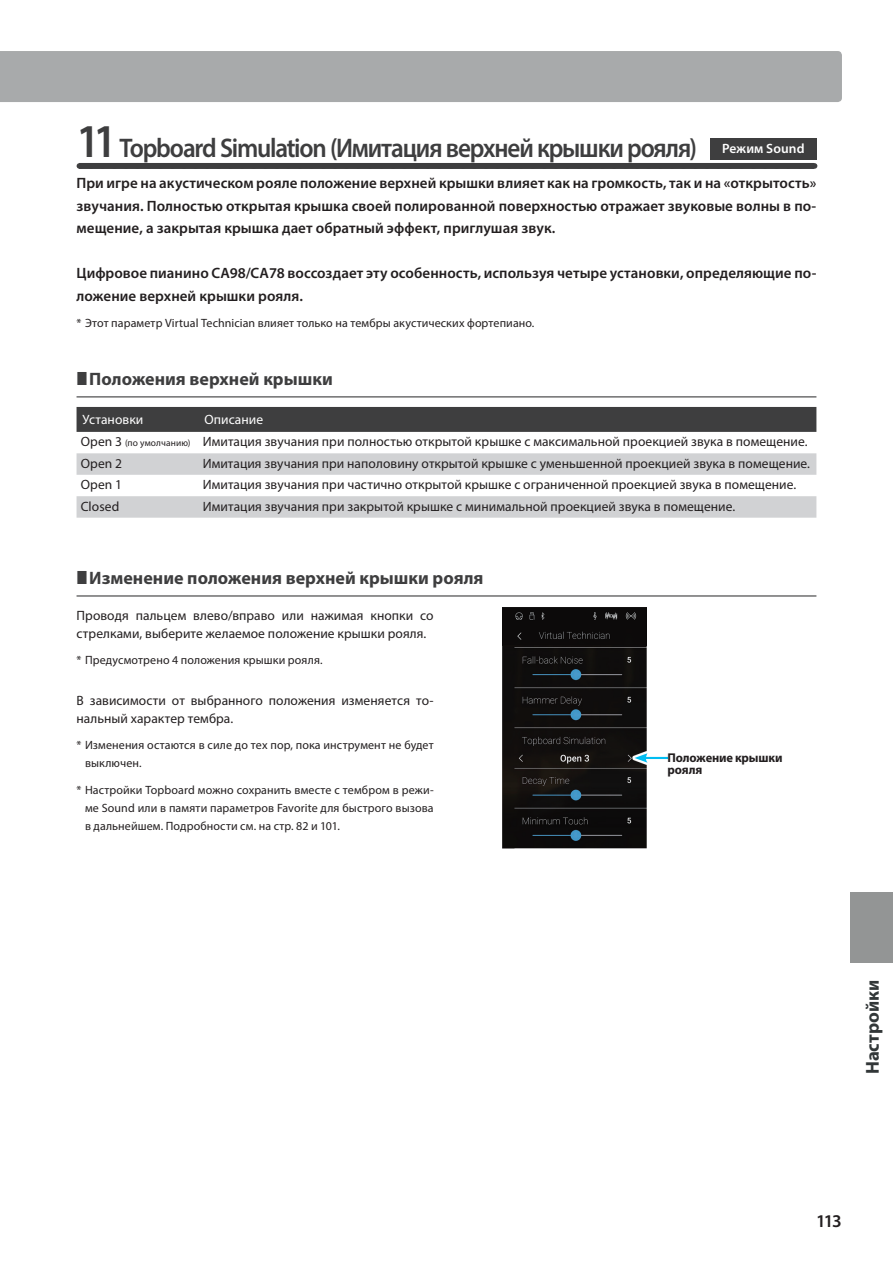
<style>
.page{position:relative;width:893px;height:1263px;background:#fff}
.page>*{position:absolute;margin:0;border:0;box-sizing:border-box;transform-origin:0 0}
.t1{font:600 27px "Myriad Pro";letter-spacing:-.045em;color:#3e3e3f;scale:.93 1}
.t2{font:700 18.75px "Myriad Pro";color:#323738}
.t3{font:700 18px "Myriad Pro";color:#3e3e3f}
.t4{font:600 18px "Myriad Pro";color:#231f20}
.t5{font:600 15px/22.5px "Myriad Pro";letter-spacing:.005em;color:#231f20;text-align:justify}
.t6{font:13.5px/21.6px "Myriad Pro";letter-spacing:.005em;color:#231f20}
.t7{font:600 13.5px "Myriad Pro";letter-spacing:.01em;color:#fff}
.t8{font:13.5px "Myriad Pro";letter-spacing:.005em;color:#fff}
.t9{font:700 12.75px/12px "Myriad Pro";letter-spacing:-.01em;color:#231f20}
.t10{font:12px/18px "Myriad Pro";letter-spacing:.01em;color:#231f20}
.s1{font-size:47.25px}
.s2{color:#fff}
.s3{font-size:9.45px}
</style>
<div class="page">
<div style="left:0;top:51px;width:842px;height:51px;background:#a8aaab"></div>
<div style="left:850px;top:892px;width:43px;height:71px;background:#939595"></div>
<img style="left:502px;top:607px;width:145px;height:241px">
<img style="left:648px;top:756px;width:20px;height:1px">
<img style="left:632px;top:751px;width:15px;height:14px">
<hr style="left:644px;top:757px;width:32px;height:2px;background:#01bdf2">
<svg style="left:635px;top:753px;width:13px;height:10px"></svg>
<div style="left:668px;top:752px;width:148px;height:46px;background:#fff"></div>
<div style="left:79px;top:163px;width:735px;height:6px;background:#3e3e3f"></div>
<hr style="left:77px;top:396px;width:739px;height:1px;background:#3e3e3f">
<hr style="left:77px;top:595px;width:739px;height:1px;background:#3e3e3f">
<div style="left:77px;top:407px;width:739px;height:25px;background:#3e3e3f"></div>
<svg style="left:77px;top:453px;width:739px;height:65px;fill:#d1d2d4"></svg>
<div style="left:710px;top:138px;width:106px;height:21px;background:#3e3e3f"></div>
<h1 class="t1" style="left:77px;top:138px;width:669px"><span class="s1">11</span> Topboard Simulation (Имитация верхней крышки рояля)</h1>
<p class="t5" style="left:77px;top:173px;width:741px">При игре на акустическом рояле положение верхней крышки влияет как на громкость, так и на «открытость» звучания. Полностью открытая крышка своей полированной поверхностью отражает звуковые волны в по&shy;мещение, а закрытая крышка дает обратный эффект, приглушая звук.</p>
<p class="t5" style="left:77px;top:263px;width:741px">Цифровое пианино CA98/CA78 воссоздает эту особенность, используя четыре установки, определяющие по&shy;ложение верхней крышки рояля.</p>
<p class="t10" style="left:77px;top:315px;width:459px">* Этот параметр Virtual Technician влияет только на тембры акустических фортепиано.</p>
<p class="t7" style="left:722px;top:144px;width:84px">Режим Sound</p>
<h3 class="t3" style="left:89px;top:372px;width:245px">Положения верхней крышки</h3>
<p class="t8" style="left:83px;top:415px;width:62px">Установки</p>
<p class="t6" style="left:81px;top:410px;width:728px;text-indent:124px"><span class="s2">Описание<br></span>Open 3 <span class="s3">(по умолчанию)</span> Имитация звучания при полностью открытой крышке с максимальной проекцией звука в помещение.<br>Open 2</p>
<p class="t6" style="left:203px;top:453px;width:609px">Имитация звучания при наполовину открытой крышке с уменьшенной проекцией звука в помещение.</p>
<p class="t6" style="left:81px;top:475px;width:43px">Open 1</p>
<p class="t6" style="left:203px;top:475px;width:595px">Имитация звучания при частично открытой крышке с ограниченной проекцией звука в помещение.</p>
<p class="t6" style="left:81px;top:496px;width:40px">Closed</p>
<p class="t6" style="left:203px;top:496px;width:534px">Имитация звучания при закрытой крышке с минимальной проекцией звука в помещение.</p>
<h3 class="t3" style="left:89px;top:571px;width:396px">Изменение положения верхней крышки рояля</h3>
<p class="t6" style="left:77px;top:607px;width:359px;line-height:18px">Проводя пальцем влево/вправо или нажимая кнопки со стрелками, выберите желаемое положение крышки рояля.</p>
<p class="t10" style="left:77px;top:652px;width:247px">* Предусмотрено 4 положения крышки рояля.</p>
<p class="t6" style="left:77px;top:692px;width:359px;line-height:18px">В зависимости от выбранного положения изменяется то&shy;нальный характер тембра.</p>
<p class="t10" style="left:85px;top:737px;width:350px;text-indent:-9px">* Изменения остаются в силе до тех пор, пока инструмент не будет выключен.</p>
<p class="t10" style="left:85px;top:781px;width:350px;text-align:justify;text-indent:-9px">* Настройки Topboard можно сохранить вместе с тембром в режи&shy;ме Sound или в памяти параметров Favorite для быстрого вызова в дальнейшем. Подробности см. на стр. 82 и 101.</p>
<p class="t9" style="left:668px;top:752px;width:116px">Положение крышки рояля</p>
<h2 class="t2" style="left:865px;top:1074px;width:96px;rotate:-90deg">Настройки</h2>
<h3 class="t4" style="left:816px;top:1214px;width:27px">113</h3>
</div>
